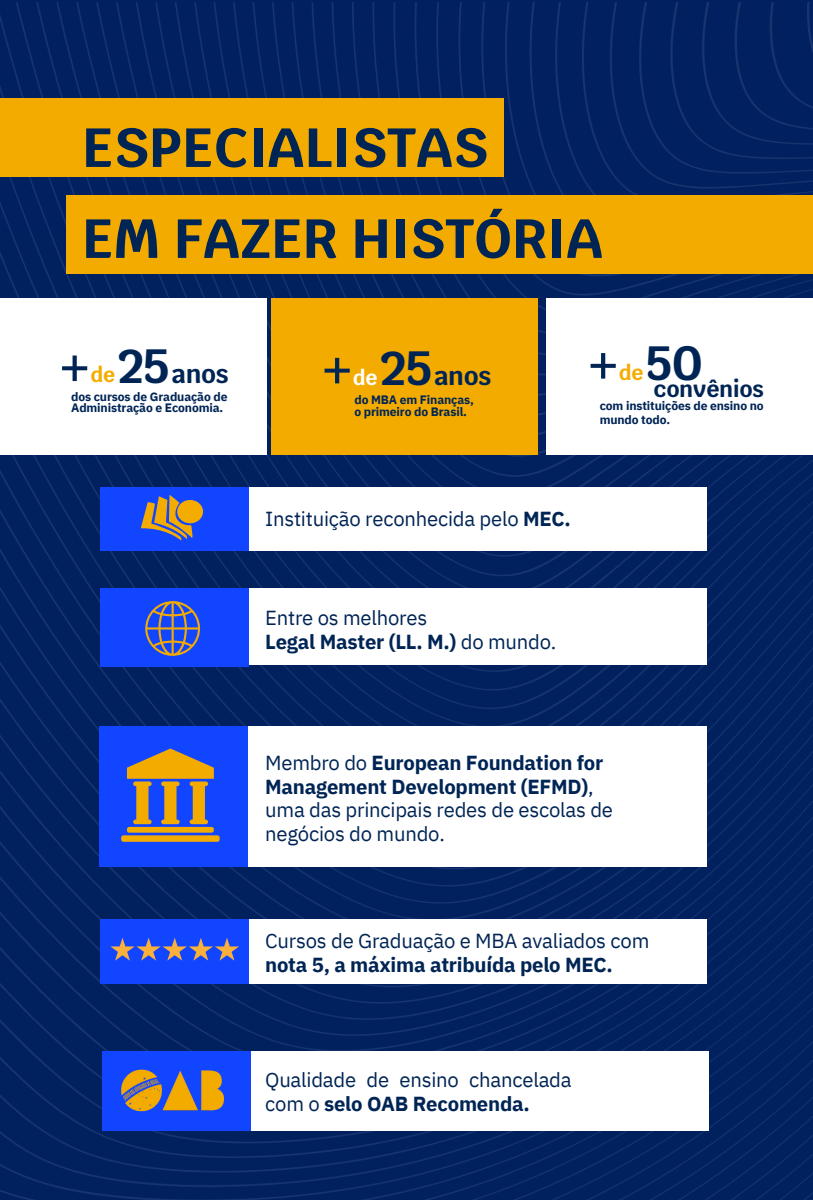
<style>
.page{position:relative;width:813px;height:1200px;background:#fff}
.page>*{position:absolute;margin:0;border:0;box-sizing:border-box;transform-origin:0 0}
.t1{font:700 55px/90.9px "Krub";color:#002555}
.t2{font:700 50.31px "Krub";color:#002555}
.t3{font:700 48.06px "Krub";color:#002555}
.t4{font:700 25.38px "Krub";color:#002555}
.t5{font:700 22.5px "Krub";color:#002555}
.t6{font:700 20.56px "Krub";color:#f5ac00}
.t7{font:700 20.56px "Krub";color:#fff}
.t8{font:20.31px/23.9px "IBM Plex Sans";letter-spacing:-.01em;color:#002555}
.t9{font:700 20.31px "IBM Plex Sans";letter-spacing:-.01em;color:#002555}
.t10{font:700 12.12px/11.8px "IBM Plex Sans";letter-spacing:-.01em;color:#002555}
.s1{font-size:48.06px}
.s2{font-weight:700}
</style>
<div class="page">
<img style="left:0;top:0;width:812px;height:1200px">
<div style="left:66px;top:195px;width:746px;height:79px;background:#f4ab00"></div>
<div style="left:0;top:98px;width:503px;height:79px;background:#f4ab00"></div>
<div style="left:545px;top:298px;width:267px;height:156px;background:#fff"></div>
<div style="left:0;top:298px;width:267px;height:156px;background:#fff"></div>
<div style="left:271px;top:299px;width:266px;height:156px;background:#f4ab00"></div>
<div style="left:102px;top:1051px;width:606px;height:79px;background:#fff"></div>
<div style="left:100px;top:487px;width:606px;height:64px;background:#fff"></div>
<div style="left:100px;top:589px;width:606px;height:76px;background:#fff"></div>
<div style="left:100px;top:726px;width:606px;height:141px;background:#fff"></div>
<div style="left:100px;top:919px;width:606px;height:64px;background:#fff"></div>
<div style="left:100px;top:726px;width:148px;height:141px;background:#1245ff"></div>
<div style="left:100px;top:588px;width:149px;height:78px;background:#1245ff"></div>
<div style="left:100px;top:487px;width:149px;height:64px;background:#1245ff"></div>
<div style="left:100px;top:919px;width:149px;height:64px;background:#1245ff"></div>
<div style="left:102px;top:1051px;width:148px;height:79px;background:#1245ff"></div>
<svg style="left:141px;top:495px;width:63px;height:46px"></svg>
<svg style="left:145px;top:601px;width:56px;height:55px"></svg>
<svg style="left:127px;top:749px;width:87px;height:75px"></svg>
<div style="left:127px;top:827px;width:87px;height:6px;background:#f4ab00;border-radius:2px"></div>
<div style="left:121px;top:835px;width:98px;height:7px;background:#f4ab00;border-radius:2px"></div>
<svg style="left:110px;top:938px;width:129px;height:23px"></svg>
<img style="left:121px;top:1040px;width:102px;height:102px">
<h1 class="t1" style="left:83px;top:102px;width:521px">ESPECIALISTAS<br>EM FAZER HISTÓRIA</h1>
<p class="t4" style="left:380px;top:360px;width:113px"><span class="s1">25</span>anos</p>
<h3 class="t3" style="left:645px;top:332px;width:58px">50</h3>
<p class="t4" style="left:117px;top:358px;width:113px"><span class="s1">25</span>anos</p>
<h2 class="t2" style="left:322px;top:336px;width:32px">+</h2>
<p class="t7" style="left:353px;top:365px;width:26px">de</p>
<h2 class="t2" style="left:588px;top:331px;width:32px">+</h2>
<h2 class="t2" style="left:60px;top:334px;width:32px">+</h2>
<p class="t6" style="left:91px;top:362px;width:26px">de</p>
<p class="t6" style="left:619px;top:359px;width:26px">de</p>
<p class="t5" style="left:653px;top:374px;width:111px">convênios</p>
<p class="t10" style="left:71px;top:390px;width:158px">dos cursos de Graduação de<br>Administração e Economia.</p>
<p class="t10" style="left:354px;top:393px;width:121px">do MBA em Finanças, o primeiro do Brasil.</p>
<p class="t10" style="left:599px;top:399px;width:165px;line-height:14.1px">com instituições de ensino no mundo todo.</p>
<p class="t8" style="left:265px;top:507px;width:307px">Instituição reconhecida pelo <span class="s2">MEC.</span></p>
<p class="t8" style="left:265px;top:606px;width:292px">Entre os melhores<br><span class="s2">Legal Master (LL. M.)</span> do mundo.</p>
<p class="t8" style="left:265px;top:750px;width:349px">Membro do <span class="s2">European Foundation for<br>Management Development (EFMD)</span>, uma das principais redes de escolas de negócios do mundo.</p>
<p class="t8" style="left:265px;top:929px;width:385px">Cursos de Graduação e MBA avaliados com</p>
<p class="t9" style="left:265px;top:952px;width:349px">nota 5, a máxima atribuída pelo MEC.</p>
<p class="t8" style="left:265px;top:1067px;width:308px">Qualidade de ensino chancelada com o <span class="s2">selo OAB Recomenda.</span></p>
</div>
